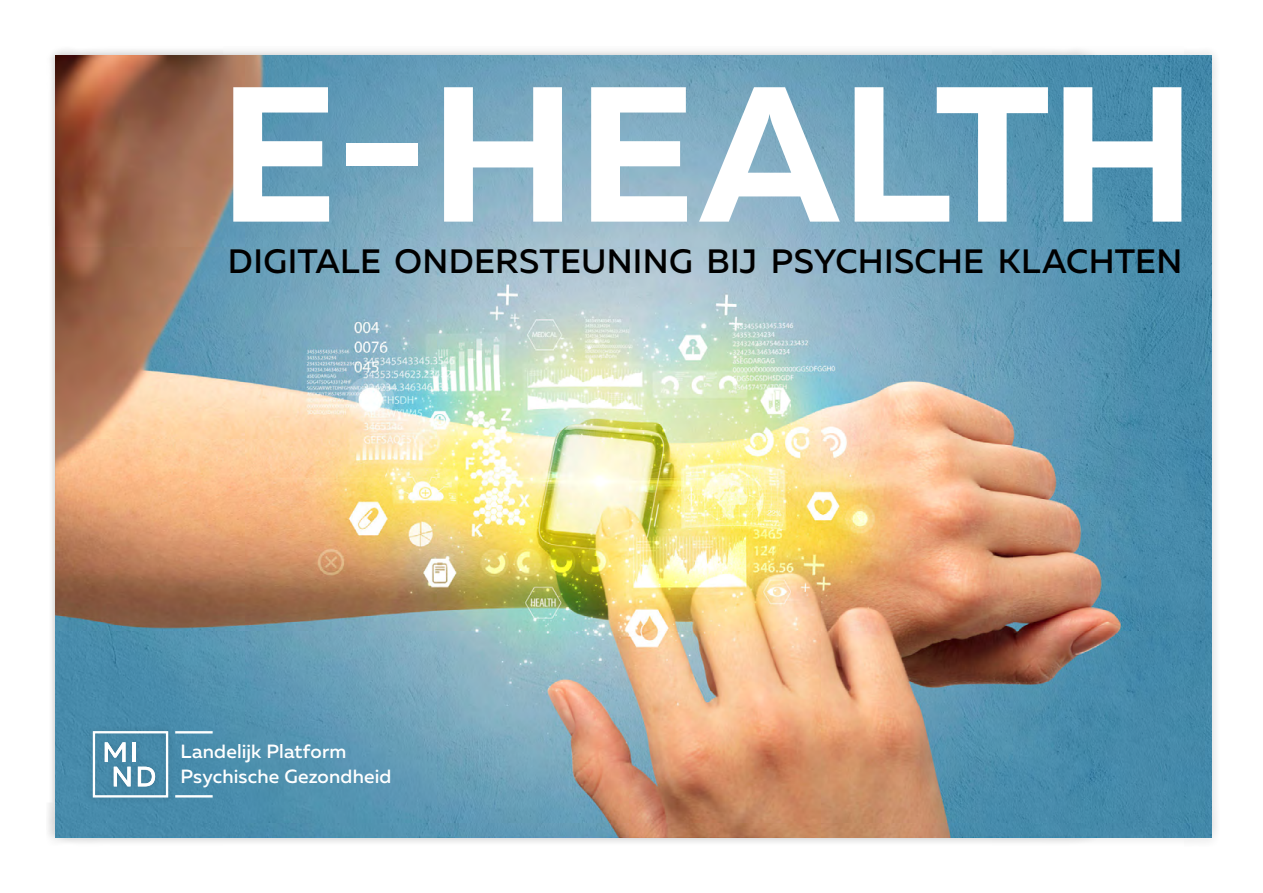
<style>
.page{position:relative;width:1263px;height:893px;background:#fff}
.page>*{position:absolute;margin:0;border:0;box-sizing:border-box;transform-origin:0 0}
.t1{font:700 192px "Muller";color:#fff}
.t2{font:500 33.75px "Muller";letter-spacing:.01em;color:#000}
.t3{font:500 19.2px/25px "Muller";letter-spacing:.01em;color:#fff}
</style>
<div class="page">
<div style="left:46px;top:46px;width:1175px;height:801px;background:#000;opacity:.15"></div>
<img style="left:55px;top:55px;width:1157px;height:783px">
<div style="left:86px;top:724px;width:89px;height:81px;background:#4588a7"></div>
<svg style="left:92px;top:730px;width:77px;height:68px"></svg>
<hr style="left:175px;top:731px;width:38px;height:2px;background:#fff">
<hr style="left:175px;top:795px;width:38px;height:2px;background:#fff">
<h1 class="t1" style="left:219px;top:35px;width:978px">E-HEALTH</h1>
<p class="t2" style="left:228px;top:240px;width:956px">DIGITALE ONDERSTEUNING BIJ PSYCHISCHE KLACHTEN</p>
<p class="t3" style="left:180px;top:739px;width:212px">Landelijk Platform<br>Psychische Gezondheid</p>
</div>
